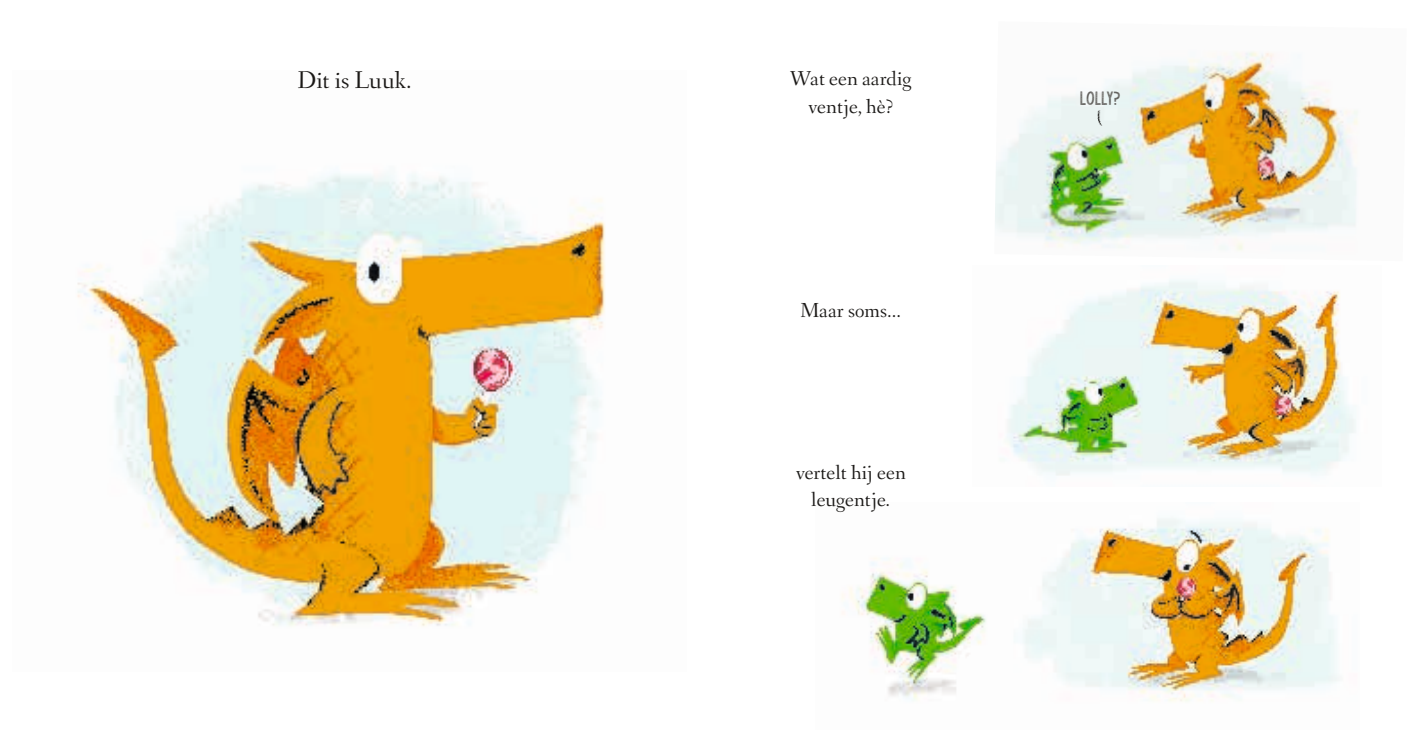
<style>
.page{position:relative;width:1418px;height:738px;background:#fff}
.page>*{position:absolute;margin:0;border:0;box-sizing:border-box;transform-origin:0 0}
.t1{font:25px "Fanwood";color:#1b1917}
.t2{font:21px/27px "Fanwood";color:#1b1917;text-align:center}
.t3{font:15px "KG Allof Me";color:#5d5b58}
</style>
<div class="page">
<img style="left:842px;top:518px;width:497px;height:184px">
<img style="left:1007px;top:280px;width:349px;height:196px">
<img style="left:77px;top:173px;width:529px;height:454px">
<img style="left:995px;top:51px;width:363px;height:200px">
<p class="t1" style="left:297px;top:66px;width:116px">Dit is Luuk.</p>
<p class="t2" style="left:790px;top:67px;width:122px">Wat een aardig ventje, hè?</p>
<p class="t2" style="left:800px;top:298px;width:102px">Maar soms…</p>
<p class="t2" style="left:795px;top:459px;width:112px">vertelt hij een leugentje.</p>
<p class="t3" style="left:1079px;top:89px;width:42px">Lolly?</p>
</div>
